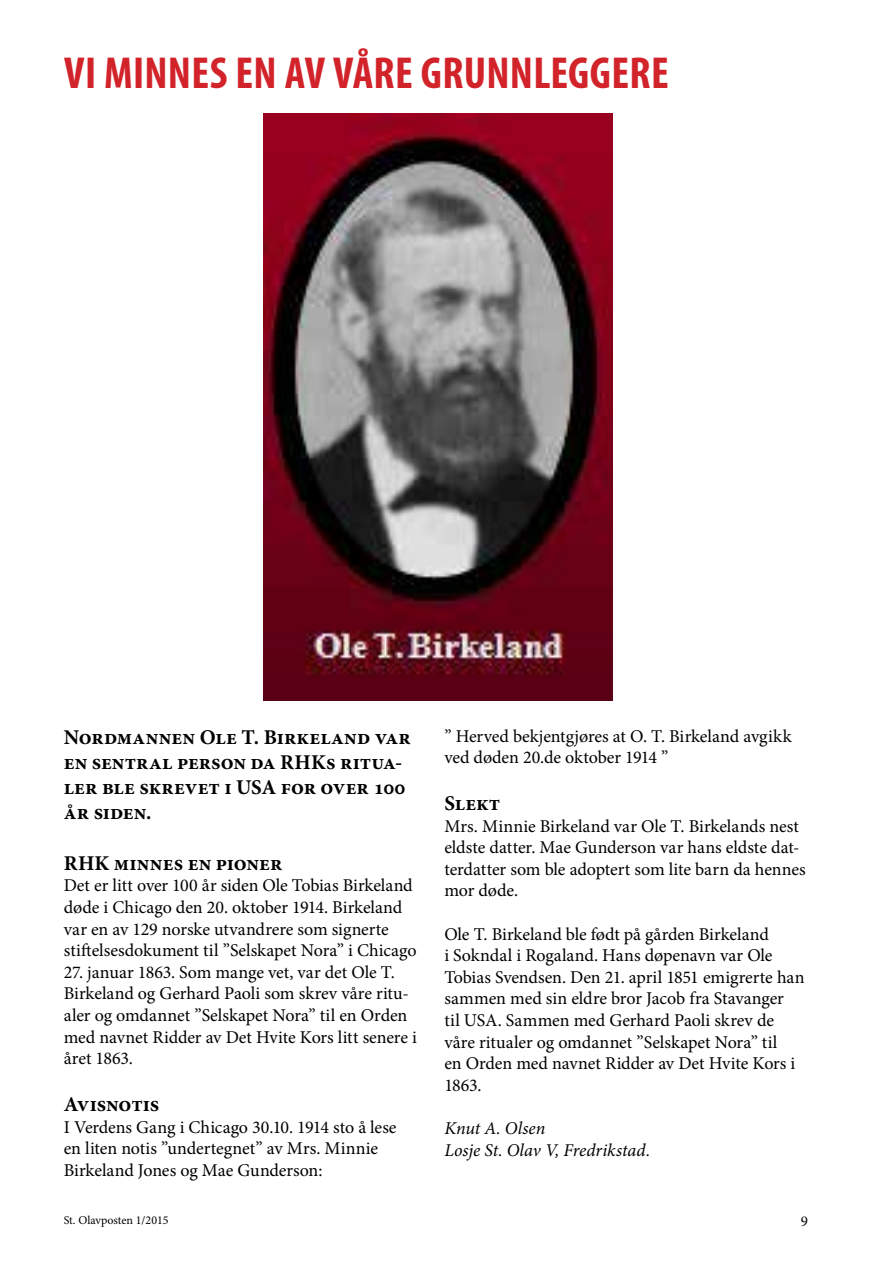
<style>
.page{position:relative;width:893px;height:1263px;background:#fff}
.page>*{position:absolute;margin:0;border:0;box-sizing:border-box;transform-origin:0 0}
.t1{font:700 condensed 45px "Myriad Pro";letter-spacing:.005em;color:#d2232a}
.t2{font:700 21px/25.2px "Minion Pro";color:#000}
.t3{font:18px/21.6px "Minion Pro";letter-spacing:-.005em;color:#000}
.t4{font:italic 18px/21.6px "Minion Pro";color:#000}
.t5{font:15px "Minion Pro";color:#000}
.t6{font:12px "Minion Pro";color:#000}
</style>
<div class="page">
<img style="left:263px;top:114px;width:350px;height:586px">
<h1 class="t1" style="left:64px;top:45px;width:606px">VI MINNES EN AV VÅRE GRUNNLEGGERE</h1>
<p class="t2" style="left:64px;top:724px;width:349px">Nordmannen Ole T. Birkeland var en sentral person da RHKs ritua&shy;ler ble skrevet i USA for over 100 år siden.</p>
<p class="t2" style="left:64px;top:850px;width:220px">RHK minnes en pioner</p>
<p class="t3" style="left:64px;top:875px;width:354px">Det er litt over 100 år siden Ole Tobias Birkeland døde i Chicago den 20. oktober 1914. Birkeland var en av 129 norske utvandrere som signerte stiftelsesdokument til ”Selskapet Nora” i Chicago</p>
<p class="t3" style="left:64px;top:961px;width:355px">27. januar 1863. Som mange vet, var det Ole T.<br>Birkeland og Gerhard Paoli som skrev våre ritu&shy;aler og omdannet ”Selskapet Nora” til en Orden med navnet Ridder av Det Hvite Kors litt senere i året 1863.</p>
<p class="t2" style="left:64px;top:1091px;width:97px">Avisnotis</p>
<p class="t3" style="left:64px;top:1116px;width:334px">I Verdens Gang i Chicago 30.10. 1914 sto å lese en liten notis ”undertegnet” av Mrs. Minnie<br>Birkeland Jones og Mae Gunderson:</p>
<p class="t3" style="left:444px;top:725px;width:349px">” Herved bekjentgjøres at O. T. Birkeland avgikk ved døden 20.de oktober 1914 ”</p>
<p class="t2" style="left:444px;top:790px;width:57px">Slekt</p>
<p class="t3" style="left:444px;top:815px;width:363px">Mrs. Minnie Birkeland var Ole T. Birkelands nest eldste datter. Mae Gunderson var hans eldste dat&shy;terdatter som ble adoptert som lite barn da hennes mor døde.</p>
<p class="t3" style="left:444px;top:923px;width:362px">Ole T. Birkeland ble født på gården Birkeland<br>i Sokndal i Rogaland. Hans døpenavn var Ole Tobias Svendsen. Den 21. april 1851 emigrerte han sammen med sin eldre bror Jacob fra Stavanger<br>til USA. Sammen med Gerhard Paoli skrev de våre ritualer og omdannet ”Selskapet Nora” til<br>en Orden med navnet Ridder av Det Hvite Kors i 1863.</p>
<p class="t4" style="left:444px;top:1117px;width:207px">Knut A. Olsen<br>Losje St. Olav V, Fredrikstad.</p>
<p class="t6" style="left:64px;top:1211px;width:106px">St. Olavposten 1/2015</p>
<p class="t5" style="left:801px;top:1211px;width:9px">9</p>
</div>
